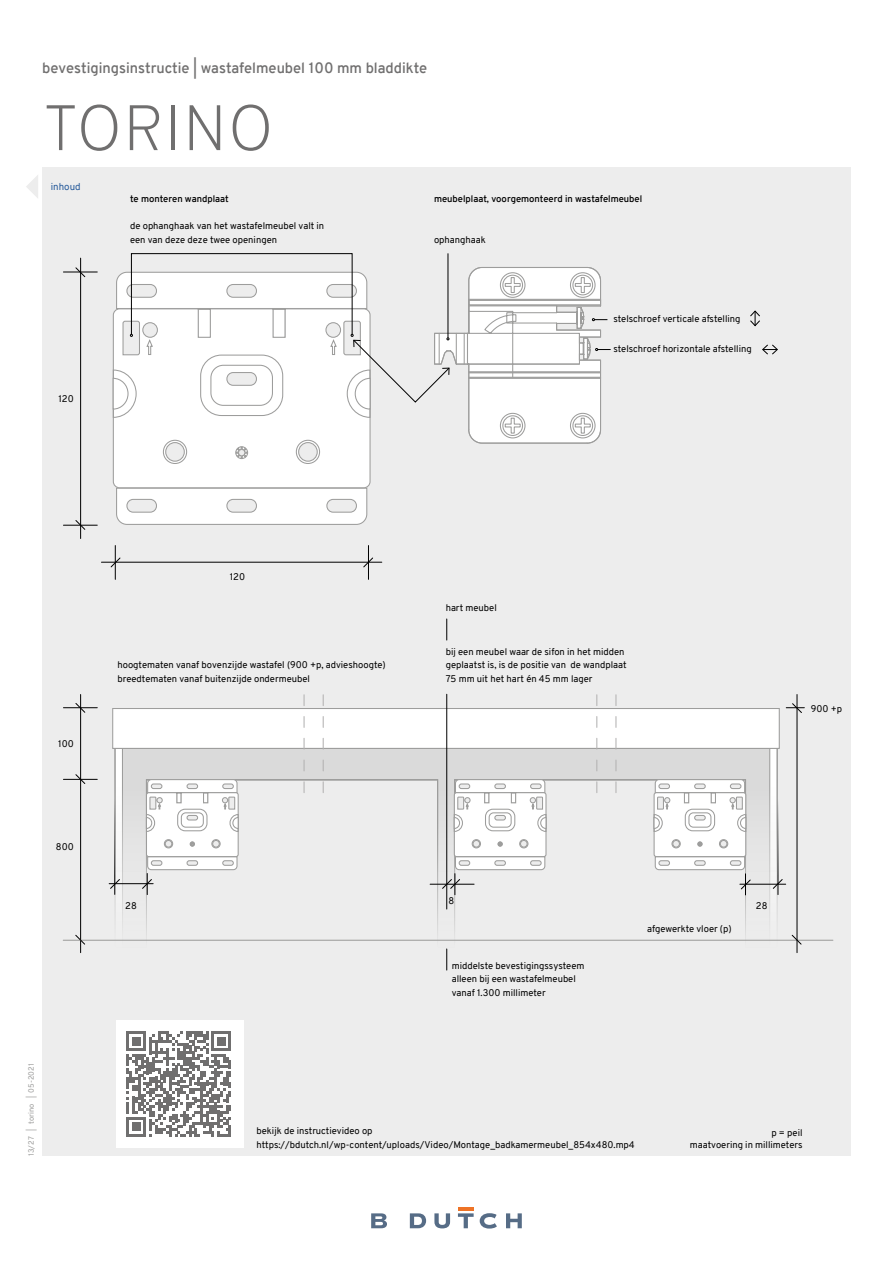
<style>
.page{position:relative;width:893px;height:1263px;background:#fff}
.page>*{position:absolute;margin:0;border:0;box-sizing:border-box;transform-origin:0 0}
.t1{font:200 64.05px "Overpass";letter-spacing:.01em;color:#706f6f}
.t2{font:600 14.7px "Overpass";color:#706f6f}
.t3{font:9.75px "Overpass";color:#275b9b}
.t4{font:9.45px/13.5px "Overpass";color:#000}
.t5{font:600 9.45px "Overpass";color:#000}
.t6{font:7.5px "Overpass";color:#9d9d9c}
</style>
<div class="page">
<div style="left:42px;top:167px;width:809px;height:989px;background:#ededed"></div>
<svg style="left:121px;top:872px;width:650px;height:77px"></svg>
<svg style="left:371px;top:1213px;width:16px;height:15px"></svg>
<svg style="left:410px;top:1213px;width:16px;height:15px"></svg>
<svg style="left:434px;top:1213px;width:16px;height:15px"></svg>
<svg style="left:506px;top:1213px;width:16px;height:15px"></svg>
<hr style="left:458px;top:1207px;width:16px;height:4px;background:#ee7326">
<svg style="left:458px;top:1213px;width:16px;height:15px"></svg>
<svg style="left:480px;top:1213px;width:17px;height:15px"></svg>
<svg style="left:114px;top:749px;width:664px;height:123px"></svg>
<div style="left:113px;top:708px;width:666px;height:40px;background:#fff"></div>
<div style="left:112px;top:708px;width:668px;height:41px;border:1px solid #9d9d9c"></div>
<svg style="left:304px;top:695px;width:1px;height:98px"></svg>
<svg style="left:596px;top:695px;width:1px;height:98px"></svg>
<svg style="left:323px;top:695px;width:1px;height:98px"></svg>
<svg style="left:615px;top:695px;width:1px;height:98px"></svg>
<hr style="left:63px;top:707px;width:34px;height:1px;background:#000">
<hr style="left:63px;top:272px;width:34px;height:1px;background:#000">
<hr style="left:115px;top:545px;width:1px;height:34px;background:#000">
<hr style="left:63px;top:525px;width:34px;height:1px;background:#000">
<hr style="left:368px;top:545px;width:1px;height:34px;background:#000">
<svg style="left:75px;top:703px;width:11px;height:10px"></svg>
<svg style="left:75px;top:267px;width:11px;height:10px"></svg>
<svg style="left:110px;top:557px;width:11px;height:11px"></svg>
<svg style="left:75px;top:520px;width:11px;height:10px"></svg>
<svg style="left:363px;top:557px;width:10px;height:11px"></svg>
<hr style="left:63px;top:779px;width:34px;height:1px;background:#000">
<hr style="left:80px;top:694px;width:1px;height:259px;background:#000">
<hr style="left:80px;top:258px;width:1px;height:280px;background:#000">
<hr style="left:101px;top:562px;width:281px;height:1px;background:#000">
<svg style="left:75px;top:774px;width:11px;height:10px"></svg>
<svg style="left:110px;top:879px;width:10px;height:10px"></svg>
<hr style="left:109px;top:883px;width:44px;height:1px;background:#000">
<svg style="left:142px;top:778px;width:97px;height:116px"></svg>
<hr style="left:430px;top:884px;width:44px;height:1px;background:#000">
<hr style="left:446px;top:694px;width:1px;height:215px;background:#000">
<svg style="left:446px;top:619px;width:1px;height:21px"></svg>
<svg style="left:442px;top:778px;width:105px;height:117px"></svg>
<svg style="left:772px;top:879px;width:11px;height:10px"></svg>
<svg style="left:653px;top:778px;width:98px;height:117px"></svg>
<hr style="left:740px;top:884px;width:46px;height:1px;background:#000">
<hr style="left:778px;top:797px;width:1px;height:97px;background:#000">
<hr style="left:114px;top:797px;width:1px;height:97px;background:#000">
<hr style="left:63px;top:940px;width:770px;height:1px;background:#9d9d9c">
<hr style="left:797px;top:694px;width:1px;height:259px;background:#000">
<svg style="left:786px;top:703px;width:18px;height:10px"></svg>
<svg style="left:791px;top:934px;width:11px;height:11px"></svg>
<svg style="left:75px;top:934px;width:10px;height:11px"></svg>
<svg style="left:446px;top:949px;width:1px;height:21px"></svg>
<svg style="left:116px;top:489px;width:252px;height:36px;background:#f6f6f6"></svg>
<svg style="left:112px;top:444px;width:259px;height:45px;background:#f8f8f8"></svg>
<div style="left:296px;top:440px;width:24px;height:24px;border:1px solid #9d9d9c;border-radius:50%"></div>
<div style="left:163px;top:440px;width:24px;height:24px;border:1px solid #9d9d9c;border-radius:50%"></div>
<div style="left:235px;top:446px;width:13px;height:13px;border:1px solid #9d9d9c;border-radius:50%"></div>
<div style="left:131px;top:253px;width:221px;height:82px;border:1px solid #000"></div>
<hr style="left:448px;top:253px;width:1px;height:85px;background:#000">
<svg style="left:750px;top:310px;width:10px;height:16px"></svg>
<svg style="left:762px;top:344px;width:16px;height:11px"></svg>
<svg style="left:112px;top:266px;width:499px;height:178px"></svg>
<div style="left:116px;top:1020px;width:128px;height:128px;background:#fff"></div>
<svg style="left:126px;top:1031px;width:105px;height:105px"></svg>
<svg style="left:26px;top:175px;width:12px;height:23px"></svg>
<h2 class="t2" style="left:42px;top:58px;width:387px">bevestigingsinstructie | wastafelmeubel 100 mm bladdikte</h2>
<h1 class="t1" style="left:43px;top:82px;width:233px">TORINO</h1>
<p class="t3" style="left:51px;top:180px;width:31px">inhoud</p>
<p class="t5" style="left:130px;top:192px;width:100px">te monteren wandplaat</p>
<p class="t4" style="left:130px;top:219px;width:196px">de ophanghaak van het wastafelmeubel valt in een van deze deze twee openingen</p>
<p class="t4" style="left:58px;top:392px;width:17px">120</p>
<p class="t5" style="left:434px;top:192px;width:210px">meubelplaat, voorgemonteerd in wastafelmeubel</p>
<p class="t4" style="left:434px;top:233px;width:53px">ophanghaak</p>
<p class="t4" style="left:613px;top:312px;width:129px">stelschroef verticale afstelling</p>
<p class="t4" style="left:613px;top:342px;width:140px">stelschroef horizontale afstelling</p>
<p class="t4" style="left:58px;top:737px;width:17px">100</p>
<p class="t4" style="left:56px;top:840px;width:19px">800</p>
<p class="t6" style="left:26px;top:1156px;width:94px;rotate:-90deg">13/27 | torino | 05-2021</p>
<p class="t4" style="left:230px;top:570px;width:17px">120</p>
<p class="t4" style="left:117px;top:658px;width:270px">hoogtematen vanaf bovenzijde wastafel (900 +p, advieshoogte) breedtematen vanaf buitenzijde ondermeubel</p>
<p class="t4" style="left:446px;top:601px;width:53px">hart meubel</p>
<p class="t4" style="left:446px;top:645px;width:183px">bij een meubel waar de sifon in het midden geplaatst is, is de positie van de wandplaat<br>75 mm uit het hart én 45 mm lager</p>
<p class="t4" style="left:811px;top:702px;width:33px">900 +p</p>
<p class="t4" style="left:449px;top:894px;width:7px">8</p>
<p class="t4" style="left:125px;top:899px;width:13px">28</p>
<p class="t4" style="left:756px;top:899px;width:13px">28</p>
<p class="t4" style="left:452px;top:959px;width:134px">middelste bevestigingssysteem alleen bij een wastafelmeubel vanaf 1.300 millimeter</p>
<p class="t4" style="left:647px;top:922px;width:86px">afgewerkte vloer (p)</p>
<p class="t4" style="left:256px;top:1124px;width:380px">bekijk de instructievideo op https://bdutch.nl/wp-content/uploads/Video/Montage_badkamermeubel_854x480.mp4</p>
<p class="t4" style="left:690px;top:1127px;width:114px;line-height:11.4px;text-align:right">p = peil<br>maatvoering in millimeters</p>
</div>
